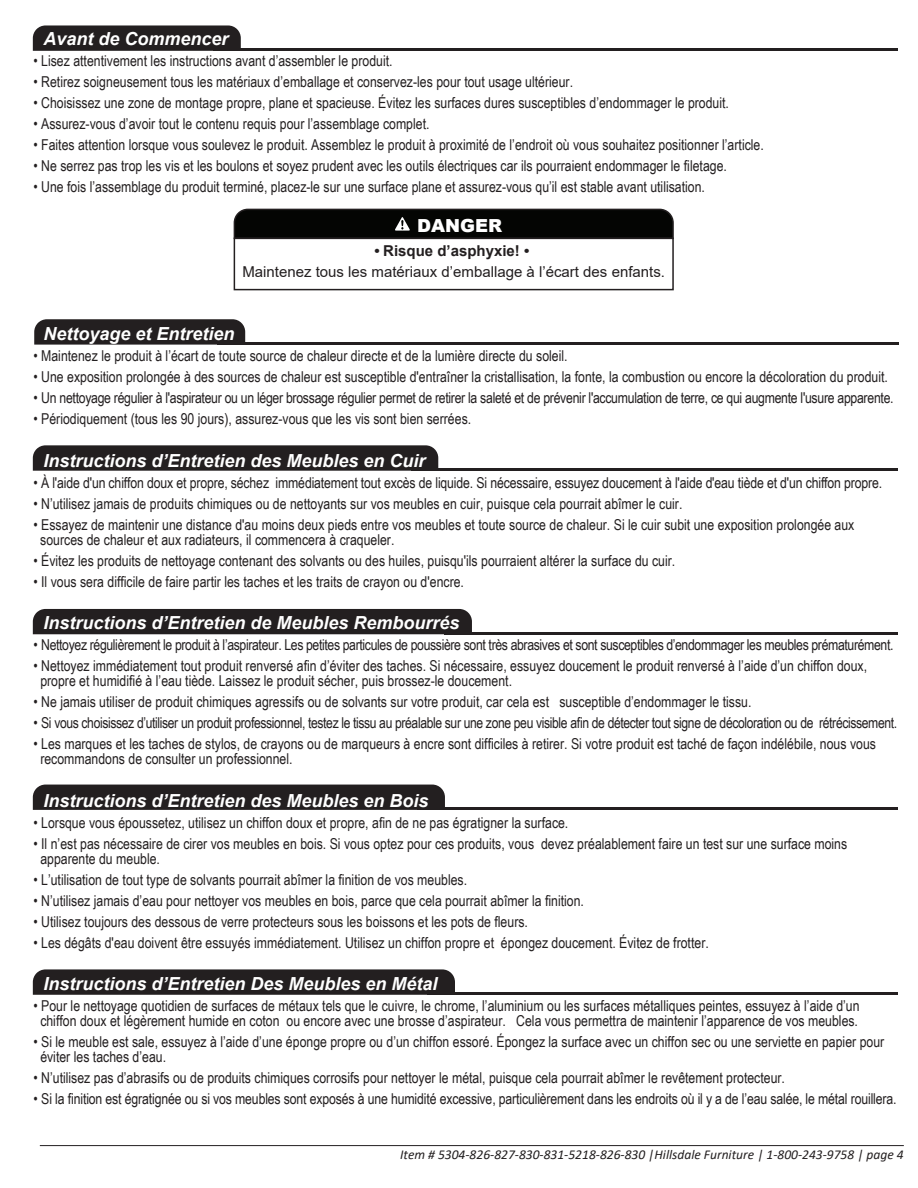
<style>
.page{position:relative;width:918px;height:1188px;background:#fff}
.page>*{position:absolute;margin:0;border:0;box-sizing:border-box;transform-origin:0 0}
.t1{font:italic 700 18px "Arial";color:#fff}
.t2{font:900 18px "Arial";color:#fff}
.t3{font:15px/15px "Arial Narrow";color:#231f20}
.t4{font:15px "Arial Narrow";letter-spacing:-.025em;color:#231f20}
.t5{font:15px "Arial Narrow";letter-spacing:-.02em;color:#231f20}
.t6{font:15px "Arial";color:#231f20}
.t7{font:700 15px "Arial";color:#231f20}
.t8{font:italic 13.5px "Calibri";color:#231f20}
.s1{color:#201d1e}
</style>
<div class="page">
<svg style="left:34px;top:319px;width:211px;height:26px;background:#2b2728"></svg>
<hr style="left:218px;top:342px;width:681px;height:3px;background:#231f20">
<div style="left:33px;top:609px;width:439px;height:25px;background:#231f20"></div>
<hr style="left:444px;top:632px;width:454px;height:2px;background:#231f20">
<div style="left:33px;top:785px;width:412px;height:25px;background:#231f20"></div>
<hr style="left:417px;top:807px;width:481px;height:3px;background:#231f20">
<svg style="left:33px;top:969px;width:422px;height:26px;background:#292526"></svg>
<hr style="left:428px;top:992px;width:470px;height:3px;background:#231f20">
<svg style="left:33px;top:25px;width:208px;height:26px;background:#2b2728"></svg>
<hr style="left:213px;top:48px;width:685px;height:3px;background:#231f20">
<svg style="left:33px;top:445px;width:405px;height:26px;background:#292526"></svg>
<hr style="left:411px;top:468px;width:487px;height:3px;background:#231f20">
<div style="left:234px;top:238px;width:440px;height:52px;border:2px solid #231f20"></div>
<svg style="left:233px;top:208px;width:441px;height:32px;background:#171716"></svg>
<hr style="left:40px;top:1145px;width:864px;height:1px;background:#231f20">
<p class="t1" style="left:44px;top:27px;width:187px">Avant de Commencer</p>
<p class="t3" style="left:34px;top:53px;width:361px">• Lisez attentivement les instructions avant d’assembler le produit.</p>
<p class="t3" style="left:34px;top:74px;width:541px">• Retirez soigneusement tous les matériaux d’emballage et conservez-les pour tout usage ultérieur.</p>
<p class="t3" style="left:34px;top:95px;width:697px">• Choisissez une zone de montage propre, plane et spacieuse. Évitez les surfaces dures susceptibles d’endommager le produit.</p>
<p class="t3" style="left:34px;top:116px;width:398px">• Assurez-vous d’avoir tout le contenu requis pour l’assemblage complet.</p>
<p class="t3" style="left:34px;top:137px;width:732px">• Faites attention lorsque vous soulevez le produit. Assemblez le produit à proximité de l’endroit où vous souhaitez positionner l’article.</p>
<p class="t3" style="left:34px;top:158px;width:695px">• Ne serrez pas trop les vis et les boulons et soyez prudent avec les outils électriques car ils pourraient endommager le filetage.</p>
<p class="t3" style="left:34px;top:179px;width:673px">• Une fois l’assemblage du produit terminé, placez-le sur une surface plane et assurez-vous qu’il est stable avant utilisation.</p>
<p class="t2" style="left:417px;top:212px;width:86px">DANGER</p>
<p class="t7" style="left:375px;top:240px;width:156px">• Risque d’asphyxie! •</p>
<p class="t6" style="left:242px;top:261px;width:424px">Maintenez tous les matériaux d’emballage à l’écart des enfants.</p>
<p class="t1" style="left:44px;top:322px;width:193px">Nettoyage et Entretien</p>
<p class="t3" style="left:34px;top:348px;width:536px">• Maintenez le produit à l’écart de toute source de chaleur directe et de la lumière directe du soleil.</p>
<p class="t3" style="left:34px;top:369px;width:856px">• Une exposition prolongée à des sources de chaleur est susceptible d'entraîner la cristallisation, la fonte, la combustion ou encore la décoloration du produit.</p>
<p class="t5" style="left:34px;top:387px;width:862px">• Un nettoyage régulier à l'aspirateur ou un léger brossage régulier permet de retirer la saleté et de prévenir l'accumulation de terre, ce qui augmente l'usure apparente.</p>
<p class="t3" style="left:34px;top:411px;width:439px">• Périodiquement (tous les 90 jours), assurez-vous que les vis sont bien serrées.</p>
<p class="t1" style="left:44px;top:448px;width:384px">Instructions d’Entretien des Meubles en Cuir</p>
<p class="t3" style="left:34px;top:474px;width:850px">• À l'aide d'un chiffon doux et propre, séchez immédiatement tout excès de liquide. Si nécessaire, essuyez doucement à l'aide d'eau tiède et d'un chiffon propre.</p>
<p class="t3" style="left:33px;top:495px;width:650px">• N’utilisez jamais de produits chimiques ou de nettoyants sur vos meubles en cuir, puisque cela pourrait abîmer le cuir.</p>
<p class="t3" style="left:40px;top:516px;width:816px;text-indent:-7px">• Essayez de maintenir une distance d'au moins deux pieds entre vos meubles et toute source de chaleur. Si le cuir subit une exposition prolongée aux sources de chaleur et aux radiateurs, il commencera à craqueler.</p>
<p class="t3" style="left:33px;top:552px;width:643px">• Évitez les produits de nettoyage contenant des solvants ou des huiles, puisqu'ils pourraient altérer la surface du cuir.</p>
<p class="t3" style="left:33px;top:573px;width:432px">• Il vous sera difficile de faire partir les taches et les traits de crayon ou d'encre.</p>
<p class="t1" style="left:44px;top:611px;width:418px">Instructions d’Entretien de Meubles Rembourrés</p>
<p class="t4" style="left:34px;top:634px;width:861px">• Nettoyez régulièrement le produit à l’aspirateur. Les petites particules de poussière sont très abrasives et sont susceptibles d’endommager les meubles prématurément.</p>
<p class="t3" style="left:40px;top:658px;width:828px;text-indent:-7px">• Nettoyez immédiatement tout produit renversé afin d’éviter des taches. Si nécessaire, essuyez doucement le produit renversé à l’aide d’un chiffon doux, propre et humidifié à l’eau tiède. Laissez le produit sécher, puis brossez-le doucement.</p>
<p class="t3" style="left:34px;top:694px;width:720px">• Ne jamais utiliser de produit chimiques agressifs ou de solvants sur votre produit, car cela est susceptible d’endommager le tissu.</p>
<p class="t4" style="left:34px;top:712px;width:865px">• Si vous choisissez d’utiliser un produit professionnel, testez le tissu au préalable sur une zone peu visible afin de détecter tout signe de décoloration ou de rétrécissement.</p>
<p class="t3" style="left:40px;top:736px;width:837px;text-indent:-7px">• Les marques et les taches de stylos, de crayons ou de marqueurs à encre sont difficiles à retirer. Si votre produit est taché de façon indélébile, nous vous recommandons de consulter un professionnel.</p>
<p class="t1" style="left:44px;top:788px;width:387px">Instructions d’Entretien des Meubles en Bois</p>
<p class="t3" style="left:34px;top:814px;width:536px">• Lorsque vous époussetez, utilisez un chiffon doux et propre, afin de ne pas égratigner la surface.</p>
<p class="t3" style="left:40px;top:835px;width:808px;text-indent:-7px">• Il n’est pas nécessaire de cirer vos meubles en bois. Si vous optez pour ces produits, vous devez préalablement faire un test sur une surface moins apparente du meuble.</p>
<p class="t3" style="left:34px;top:871px;width:435px">• L’utilisation de tout type de solvants pourrait abîmer la finition de vos meubles.</p>
<p class="t3" style="left:34px;top:892px;width:552px">• N’utilisez jamais d’eau pour nettoyer vos meubles en bois, parce que cela pourrait abîmer la finition.</p>
<p class="t3" style="left:34px;top:913px;width:496px">• Utilisez toujours des dessous de verre protecteurs sous les boissons et les pots de fleurs.</p>
<p class="t3" style="left:34px;top:934px;width:677px">• Les dégâts d'eau doivent être essuyés immédiatement. Utilisez un chiffon propre et épongez doucement. Évitez de frotter.</p>
<p class="t1" style="left:44px;top:972px;width:396px">Instructions d’Entretien Des Meubles en Métal</p>
<p class="t3" style="left:34px;top:998px;width:828px;text-align:center">• Pour le nettoyage quotidien de surfaces de métaux tels que le cuivre, le chrome, l’aluminium ou les surfaces métalliques peintes, essuyez à l’aide d’un chiffon doux et légèrement humide en coton ou encore avec une brosse d’aspirateur. Cela vous permettra de maintenir l’apparence de vos meubles.</p>
<p class="t3" style="left:40px;top:1034px;width:845px;text-indent:-7px">• Si le meuble est sale, essuyez à l’aide d’une éponge propre ou d’un chiffon essoré. Épongez la surface avec un chiffon sec ou une serviette en papier pour éviter les taches d’eau.</p>
<p class="t3" style="left:34px;top:1070px;width:753px">• N’utilisez pas d’abrasifs ou de produits chimiques corrosifs pour nettoyer le métal, puisque cela pourrait abîmer le revêtement protecteur.</p>
<p class="t3" style="left:34px;top:1091px;width:865px">• Si la finition est égratignée ou si vos meubles sont exposés à une humidité excessive, particulièrement dans les endroits où il y a de l’eau salée, le métal rouillera.</p>
<p class="t8" style="left:400px;top:1145px;width:505px">Item # <span class="s1">5304-826-827-830-831-5218-826-830</span> |Hillsdale Furniture | 1-800-243-9758 | page 4</p>
</div>
